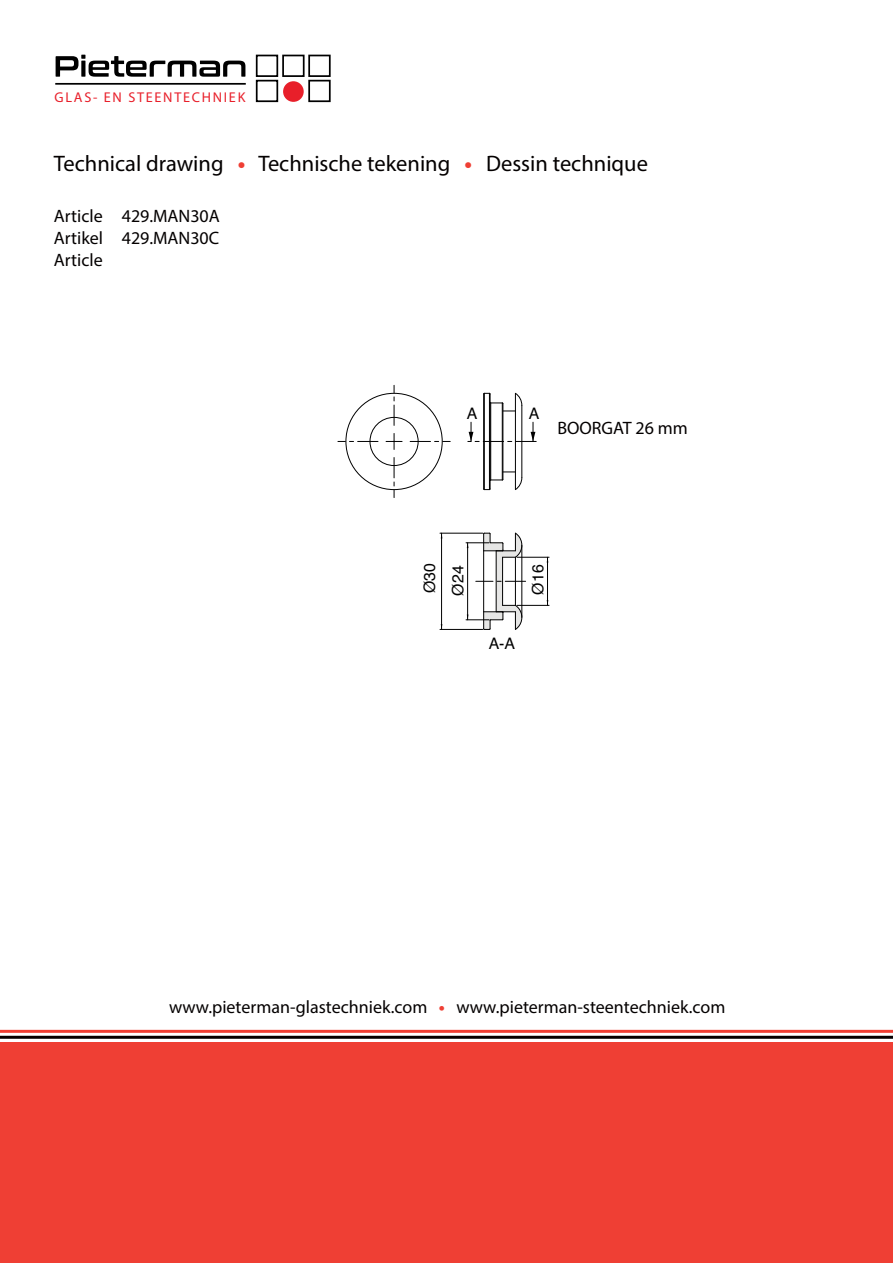
<style>
.page{position:relative;width:893px;height:1263px;background:#fff}
.page>*{position:absolute;margin:0;border:0;box-sizing:border-box;transform-origin:0 0}
.t1{font:22.5px "Myriad Pro";color:#040000}
.t2{font:18px/21.6px "Myriad Pro";color:#040000;text-align:justify}
.t3{font:15.9px/28.3px "Helvetica";color:#000}
.t4{font:14.25px "Myriad Pro";letter-spacing:.12em;color:#e81f2a}
.s1{font-weight:700;color:#ef3f34}
</style>
<div class="page">
<div style="left:0;top:1042px;width:893px;height:221px;background:#ef3f34"></div>
<hr style="left:0;top:1036px;width:893px;height:3px;background:#040000">
<hr style="left:0;top:1030px;width:893px;height:3px;background:#ef3f34">
<svg style="left:55px;top:54px;width:276px;height:49px"></svg>
<div style="left:283px;top:81px;width:21px;height:21px;background:#e81f2a;border-radius:50%"></div>
<hr style="left:521px;top:405px;width:1px;height:73px;background:#000">
<svg style="left:483px;top:472px;width:39px;height:18px"></svg>
<svg style="left:483px;top:393px;width:39px;height:19px"></svg>
<hr style="left:490px;top:441px;width:1px;height:48px;background:#000">
<hr style="left:490px;top:394px;width:1px;height:47px;background:#000">
<hr style="left:483px;top:394px;width:1px;height:95px;background:#000">
<hr style="left:503px;top:441px;width:1px;height:38px;background:#000">
<hr style="left:503px;top:404px;width:1px;height:37px;background:#000">
<hr style="left:515px;top:393px;width:1px;height:97px;background:#000">
<hr style="left:484px;top:393px;width:1px;height:97px;background:#000">
<hr style="left:489px;top:393px;width:1px;height:48px;background:#000">
<hr style="left:489px;top:441px;width:1px;height:49px;background:#000">
<hr style="left:502px;top:403px;width:1px;height:38px;background:#000">
<hr style="left:502px;top:441px;width:1px;height:39px;background:#000">
<div style="left:370px;top:417px;width:48px;height:49px;border:1px solid #000;border-radius:50%"></div>
<svg style="left:468px;top:422px;width:68px;height:20px"></svg>
<svg style="left:386px;top:433px;width:16px;height:16px"></svg>
<svg style="left:394px;top:385px;width:1px;height:40px"></svg>
<svg style="left:338px;top:441px;width:40px;height:1px"></svg>
<svg style="left:394px;top:458px;width:1px;height:40px"></svg>
<svg style="left:410px;top:441px;width:40px;height:1px"></svg>
<hr style="left:440px;top:533px;width:43px;height:1px;background:#000">
<hr style="left:440px;top:629px;width:43px;height:1px;background:#000">
<hr style="left:441px;top:533px;width:1px;height:96px;background:#000">
<svg style="left:466px;top:532px;width:60px;height:98px"></svg>
<hr style="left:467px;top:543px;width:1px;height:77px;background:#000">
<hr style="left:517px;top:557px;width:32px;height:1px;background:#000">
<hr style="left:517px;top:605px;width:32px;height:1px;background:#000">
<hr style="left:547px;top:557px;width:1px;height:48px;background:#000">
<p class="t4" style="left:55px;top:92px;width:192px">GLAS- EN STEENTECHNIEK</p>
<p class="t1" style="left:54px;top:155px;width:595px">Technical drawing <span class="s1">•</span> Technische tekening <span class="s1">•</span> Dessin technique</p>
<p class="t2" style="left:54px;top:207px;width:51px">Article Artikel Article</p>
<p class="t2" style="left:122px;top:207px;width:100px">429.MAN30A<br>429.MAN30C</p>
<p class="t3" style="left:467px;top:400px;width:12px">A</p>
<p class="t3" style="left:529px;top:400px;width:12px">A</p>
<p class="t2" style="left:557px;top:419px;width:132px">BOORGAT 26 mm</p>
<p class="t3" style="left:417px;top:596px;width:34px;rotate:-90deg">Ø30<br>Ø24</p>
<p class="t3" style="left:525px;top:595px;width:31px;rotate:-90deg">Ø16</p>
<p class="t3" style="left:489px;top:631px;width:28px">A-A</p>
<p class="t2" style="left:169px;top:998px;width:558px">www.pieterman-glastechniek.com <span class="s1">•</span> www.pieterman-steentechniek.com</p>
</div>
